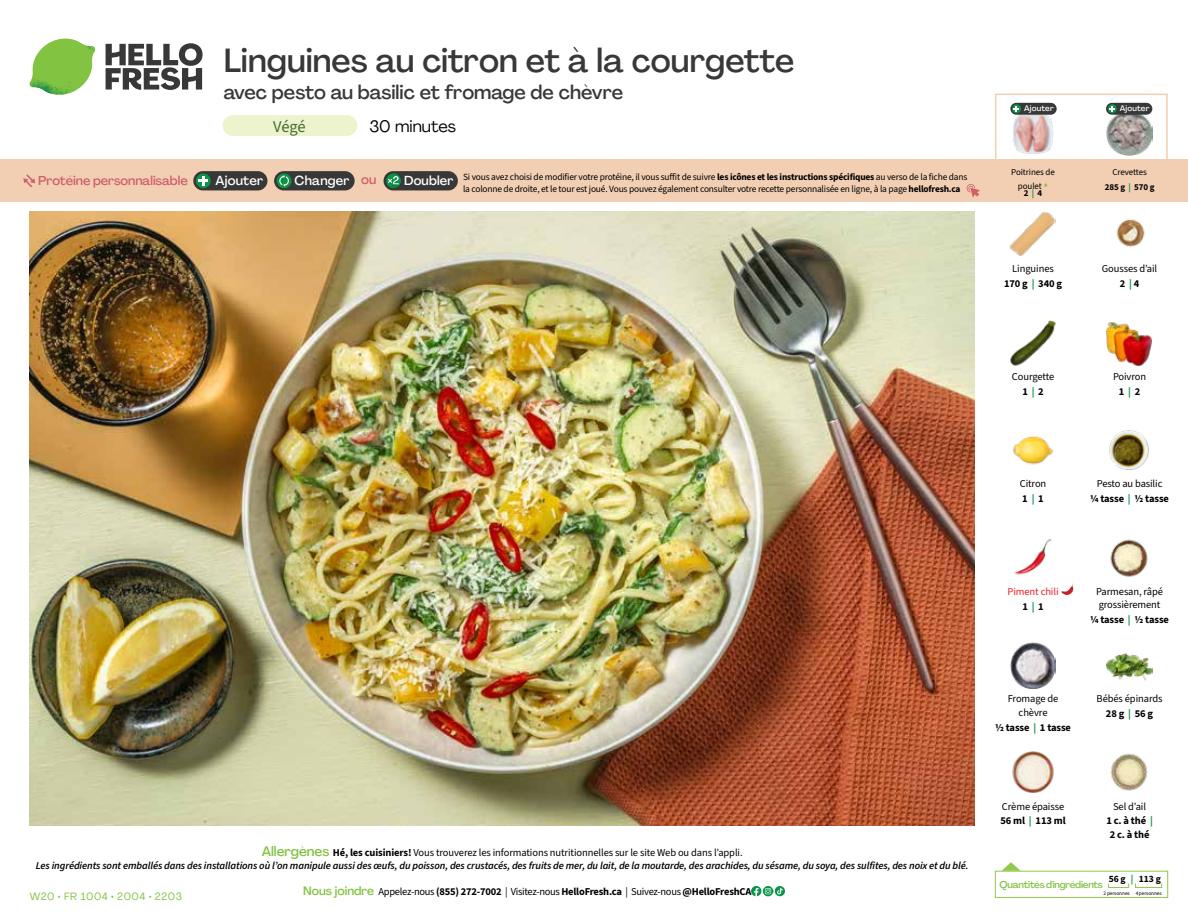
<style>
.page{position:relative;width:1188px;height:918px;background:#fff}
.page>*{position:absolute;margin:0;border:0;box-sizing:border-box;transform-origin:0 0}
.t1{font:500 33px "Agrandir";color:#383839}
.t2{font:500 19.5px "Agrandir";color:#383839}
.t3{font:16.5px "Agrandir";color:#000}
.t4{font:16.5px "Source Sans 3";color:#476b32}
.t5{font:500 12.9px "Agrandir";letter-spacing:.015em;color:#fff}
.t6{font:500 12.75px "Agrandir";letter-spacing:-.005em;color:#d15f6a}
.t7{font:italic 600 10.5px/13.5px "Source Sans 3";letter-spacing:-.01em;color:#000;text-align:center}
.t8{font:10.5px/14.9px "Source Sans 3";letter-spacing:-.01em;color:#000;text-align:center}
.t9{font:700 10.5px "Source Sans 3";letter-spacing:-.02em;color:#000}
.t10{font:10.5px "Agrandir";letter-spacing:.05em;color:#82c341}
.t11{font:10.5px/14.9px "Source Sans 3";letter-spacing:-.01em;color:#ed1d24;text-align:center}
.t12{font:500 9.75px "Agrandir";letter-spacing:-.025em;color:#82c341}
.t13{font:700 9.6px "Source Sans 3";color:#000}
.t14{font:9.45px/12px "Source Sans 3";letter-spacing:-.02em;color:#000}
.t15{font:9px/14.2px "Source Sans 3";letter-spacing:-.01em;color:#000;text-align:center}
.t16{font:700 9px "Source Sans 3";color:#000}
.t17{font:500 7.95px "Agrandir";letter-spacing:.025em;color:#fff}
.t18{font:5.25px "Source Sans 3";letter-spacing:-.01em;color:#000}
.s1{color:#8cba42}
.s2{color:#0b9446}
.s3{color:#d15f6a}
.s4{font-weight:700}
.s5{font-weight:700;color:#0b9446}
.s6{font-weight:700;color:#000}
.s7{font-family:"Agrandir";font-weight:500;font-style:normal;font-size:13.5px;color:#82c341}
.s8{font-weight:700;font-style:normal}
.s9{font-weight:400;font-style:normal}
.s10{font-family:"Agrandir";font-weight:500;font-size:12px;color:#82c341}
.s11{font-weight:400}
</style>
<div class="page">
<svg style="left:106px;top:43px;width:97px;height:47px"></svg>
<svg style="left:34px;top:39px;width:59px;height:38px"></svg>
<img style="left:65px;top:39px;width:30px;height:25px">
<img style="left:33px;top:60px;width:56px;height:10px">
<img style="left:29px;top:64px;width:58px;height:31px">
<img style="left:64px;top:70px;width:25px;height:24px">
<img style="left:30px;top:211px;width:945px;height:615px">
<svg style="left:775px;top:886px;width:10px;height:10px"></svg>
<svg style="left:751px;top:886px;width:32px;height:10px"></svg>
<svg style="left:1002px;top:862px;width:19px;height:9px"></svg>
<div style="left:995px;top:871px;width:173px;height:27px;border:1px solid #91c84e"></div>
<div style="left:1108px;top:883px;width:21px;height:5px;border:1px solid #91c84e"></div>
<div style="left:1135px;top:883px;width:27px;height:5px;border:1px solid #91c84e"></div>
<img style="left:1011px;top:321px;width:45px;height:45px">
<img style="left:1106px;top:322px;width:46px;height:44px">
<img style="left:1013px;top:436px;width:40px;height:29px">
<img style="left:1109px;top:430px;width:40px;height:40px">
<img style="left:1014px;top:539px;width:38px;height:36px">
<img style="left:1110px;top:539px;width:38px;height:38px">
<img style="left:1011px;top:643px;width:45px;height:45px">
<img style="left:1012px;top:751px;width:42px;height:42px">
<img style="left:1110px;top:753px;width:38px;height:38px">
<img style="left:1116px;top:219px;width:29px;height:28px">
<img style="left:1010px;top:212px;width:45px;height:44px">
<img style="left:1107px;top:653px;width:45px;height:28px">
<svg style="left:1061px;top:584px;width:12px;height:11px"></svg>
<div style="left:0;top:160px;width:1188px;height:42px;background:#f2cfb3"></div>
<svg style="left:23px;top:174px;width:12px;height:13px"></svg>
<div style="left:384px;top:171px;width:74px;height:19px;background:#383839;border-radius:10px"></div>
<svg style="left:386px;top:173px;width:15px;height:15px"></svg>
<div style="left:389px;top:180px;width:11px;height:11px;background:#000;opacity:.35"></div>
<svg style="left:387px;top:176px;width:12px;height:8px"></svg>
<div style="left:274px;top:171px;width:81px;height:19px;background:#383839;border-radius:10px"></div>
<svg style="left:277px;top:173px;width:15px;height:15px"></svg>
<svg style="left:279px;top:175px;width:10px;height:12px"></svg>
<div style="left:193px;top:171px;width:74px;height:19px;background:#383839;border-radius:10px"></div>
<svg style="left:196px;top:173px;width:15px;height:15px"></svg>
<svg style="left:198px;top:176px;width:10px;height:10px"></svg>
<svg style="left:967px;top:184px;width:13px;height:13px"></svg>
<div style="left:995px;top:94px;width:173px;height:69px;border:2px solid #f2cfb3"></div>
<img style="left:1107px;top:111px;width:45px;height:45px">
<img style="left:1013px;top:115px;width:40px;height:39px">
<div style="left:1010px;top:103px;width:47px;height:12px;background:#383839;border-radius:6px"></div>
<svg style="left:1012px;top:104px;width:9px;height:9px"></svg>
<svg style="left:1014px;top:106px;width:5px;height:6px"></svg>
<div style="left:1106px;top:103px;width:46px;height:12px;background:#383839;border-radius:6px"></div>
<svg style="left:1108px;top:104px;width:9px;height:9px"></svg>
<svg style="left:1109px;top:106px;width:6px;height:6px"></svg>
<div style="left:223px;top:115px;width:134px;height:21px;background:#edf3cd;border-radius:10px"></div>
<h1 class="t1" style="left:224px;top:40px;width:572px">Linguines au citron et à la courgette</h1>
<h2 class="t2" style="left:224px;top:80px;width:401px">avec pesto au basilic et fromage de chèvre</h2>
<h3 class="t3" style="left:369px;top:116px;width:88px">30 minutes</h3>
<h3 class="t4" style="left:273px;top:116px;width:34px">Végé</h3>
<p class="t17" style="left:1024px;top:104px;width:31px">Ajouter</p>
<p class="t17" style="left:1120px;top:104px;width:31px">Ajouter</p>
<p class="t15" style="left:1011px;top:166px;width:45px;line-height:13.5px">Poitrines de poulet <span class="s1">▲</span></p>
<p class="t16" style="left:1024px;top:187px;width:20px">2 <span class="s2">|</span> 4</p>
<p class="t6" style="left:38px;top:173px;width:151px">Protéine personnalisable</p>
<p class="t5" style="left:216px;top:172px;width:49px">Ajouter</p>
<p class="t5" style="left:295px;top:172px;width:83px">Changer <span class="s3">ou</span></p>
<p class="t5" style="left:404px;top:172px;width:51px">Doubler</p>
<p class="t15" style="left:1105px;top:165px;width:51px">Crevettes<br><span class="s4">285 g</span> <span class="s5">|</span> <span class="s4">570 g</span></p>
<p class="t14" style="left:463px;top:171px;width:506px">Si vous avez choisi de modifier votre protéine, il vous suffit de suivre <span class="s4">les icônes et les instructions spécifiques</span> au verso de la fiche dans la colonne de droite, et le tour est joué. Vous pouvez également consulter votre recette personnalisée en ligne, à la page <span class="s4">hellofresh.ca</span></p>
<p class="t8" style="left:1004px;top:261px;width:60px;line-height:15.6px">Linguines<br><span class="s4">170 g</span> <span class="s5">|</span> <span class="s4">340 g</span></p>
<p class="t8" style="left:1102px;top:261px;width:57px;line-height:15.6px">Gousses d’ail<br><span class="s4">2</span> <span class="s5">|</span> <span class="s4">4</span></p>
<p class="t8" style="left:1012px;top:369px;width:44px">Courgette<br><span class="s4">1</span> <span class="s5">|</span> <span class="s4">2</span></p>
<p class="t8" style="left:1113px;top:369px;width:35px">Poivron<br><span class="s4">1</span> <span class="s5">|</span> <span class="s4">2</span></p>
<p class="t8" style="left:1020px;top:476px;width:28px;text-align:left">Citron<br><span class="s4">1</span> <span class="s5">|</span> <span class="s4">1</span></p>
<p class="t8" style="left:1090px;top:476px;width:80px">Pesto au basilic<br><span class="s4">¼ tasse</span> <span class="s5">|</span> <span class="s4">½ tasse</span></p>
<p class="t11" style="left:1008px;top:584px;width:52px">Piment chili<br><span class="s6">1</span> <span class="s5">|</span> <span class="s6">1</span></p>
<p class="t8" style="left:1096px;top:585px;width:68px;line-height:13.5px;text-align:left">Parmesan, râpé grossièrement</p>
<p class="t9" style="left:1090px;top:613px;width:80px">¼ tasse <span class="s2">|</span> ½ tasse</p>
<p class="t8" style="left:1008px;top:692px;width:52px;line-height:13.5px">Fromage de chèvre</p>
<p class="t9" style="left:995px;top:720px;width:77px">½ tasse <span class="s2">|</span> 1 tasse</p>
<p class="t8" style="left:1097px;top:691px;width:67px">Bébés épinards<br><span class="s4">28g</span> <span class="s5">|</span> <span class="s4">56g</span></p>
<p class="t7" style="left:36px;top:845px;width:934px"><span class="s7">Allergènes</span> <span class="s8">Hé, les cuisiniers!</span> <span class="s9">Vous trouverez les informations nutritionnelles sur le site Web ou dans l’appli.<br></span>Les ingrédients sont emballés dans des installations où l’on manipule aussi des œufs, du poisson, des crustacés, des fruits de mer, du lait, de la moutarde, des arachides, du sésame, du soya, des sulfites, des noix et du blé.</p>
<p class="t10" style="left:30px;top:890px;width:154px">W20 • FR 1004 • 2004 • 2203</p>
<p class="t9" style="left:303px;top:885px;width:450px"><span class="s10">Nous joindre</span> <span class="s11">Appelez-nous</span> (855) 272-7002 <span class="s11">| Visitez-nous</span> HelloFresh.ca <span class="s11">| Suivez-nous</span> @HelloFreshCA</p>
<p class="t8" style="left:1000px;top:799px;width:67px;text-align:left">Crème épaisse<br><span class="s4">56 ml</span> <span class="s5">|</span> <span class="s4">113 ml</span></p>
<p class="t8" style="left:1106px;top:799px;width:48px">Sel d’ail<br><span class="s4">1 c. à thé</span> <span class="s5">|</span></p>
<p class="t9" style="left:1110px;top:827px;width:41px">2 c. à thé</p>
<p class="t13" style="left:1109px;top:872px;width:54px">56 g <span class="s2">|</span> 113 g</p>
<p class="t18" style="left:1103px;top:890px;width:60px">2 personnes 4 personnes</p>
<p class="t12" style="left:1000px;top:878px;width:105px">Quantités d'ingrédients</p>
</div>
